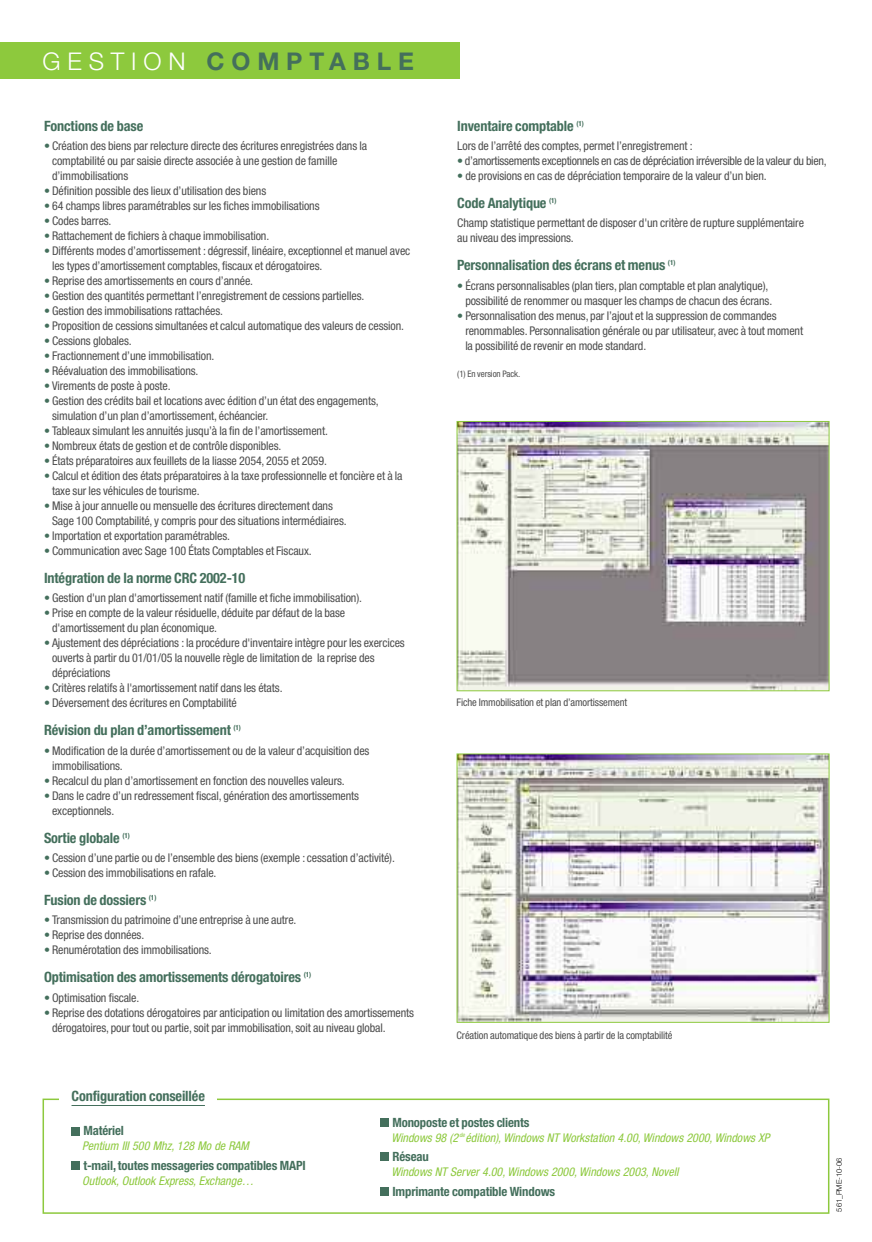
<style>
.page{position:relative;width:872px;height:1242px;background:#fff}
.page>*{position:absolute;margin:0;border:0;box-sizing:border-box;transform-origin:0 0}
.t1{font:700 24.45px "Helvetica Neue";letter-spacing:.28em;color:#446f5c}
.t2{font:700 condensed 14.25px "Helvetica Neue";letter-spacing:-.01em;color:#446f5c}
.t3{font:700 condensed 12.75px "Helvetica Neue";letter-spacing:-.01em;color:#446f5c}
.t4{font:condensed 12px/15px "Helvetica Neue";letter-spacing:-.01em;color:#4d4d4d}
.t5{font:italic condensed 12px "Helvetica Neue";color:#8dc93d}
.t6{font:condensed 10.5px "Helvetica Neue";letter-spacing:-.01em;color:#4d4d4d}
.t7{font:condensed 9px "Helvetica Neue";letter-spacing:-.01em;color:#4d4d4d}
.t8{font:300 7.5px "Helvetica Neue";color:#000}
.s1{font-weight:300;color:#fff}
.s2{color:#446f5c}
</style>
<div class="page">
<div style="left:0;top:43px;width:459px;height:36px;background:#8dc93d"></div>
<div style="left:43px;top:1098px;width:786px;height:115px;border:2px solid #8dc93d"></div>
<div style="left:71px;top:1161px;width:9px;height:9px;background:#446f5c"></div>
<div style="left:71px;top:1127px;width:9px;height:8px;background:#446f5c"></div>
<img style="left:458px;top:423px;width:369px;height:266px">
<div style="left:456px;top:421px;width:373px;height:270px;border:1px solid #8dc93d"></div>
<img style="left:458px;top:755px;width:369px;height:265px">
<div style="left:456px;top:753px;width:373px;height:269px;border:1px solid #8dc93d"></div>
<div style="left:60px;top:1084px;width:157px;height:28px;background:#fff"></div>
<hr style="left:72px;top:1105px;width:133px;height:1px;background:#446f5c">
<div style="left:380px;top:1187px;width:8px;height:8px;background:#446f5c"></div>
<div style="left:380px;top:1152px;width:8px;height:9px;background:#446f5c"></div>
<div style="left:380px;top:1118px;width:8px;height:8px;background:#446f5c"></div>
<h1 class="t1" style="left:43px;top:53px;width:373px"><span class="s1">GESTION</span> COMPTABLE</h1>
<p class="t2" style="left:44px;top:121px;width:101px">Fonctions de base</p>
<p class="t4" style="left:52px;top:139px;width:316px;text-indent:-8px"><span class="s2">•</span> Création des biens par relecture directe des écritures enregistrées dans la comptabilité ou par saisie directe associée à une gestion de famille d’immobilisations</p>
<p class="t4" style="left:44px;top:184px;width:224px"><span class="s2">•</span> Définition possible des lieux d’utilisation des biens</p>
<p class="t4" style="left:44px;top:199px;width:277px"><span class="s2">•</span> 64 champs libres paramétrables sur les fiches immobilisations</p>
<p class="t4" style="left:44px;top:214px;width:69px"><span class="s2">•</span> Codes barres.</p>
<p class="t4" style="left:44px;top:229px;width:227px"><span class="s2">•</span> Rattachement de fichiers à chaque immobilisation.</p>
<p class="t4" style="left:52px;top:244px;width:360px;text-indent:-8px"><span class="s2">•</span> Différents modes d’amortissement : dégressif, linéaire, exceptionnel et manuel avec les types d’amortissement comptables, fiscaux et dérogatoires.</p>
<p class="t4" style="left:44px;top:274px;width:211px"><span class="s2">•</span> Reprise des amortissements en cours d’année.</p>
<p class="t4" style="left:44px;top:289px;width:322px"><span class="s2">•</span> Gestion des quantités permettant l’enregistrement de cessions partielles.</p>
<p class="t4" style="left:44px;top:304px;width:181px"><span class="s2">•</span> Gestion des immobilisations rattachées.</p>
<p class="t4" style="left:44px;top:319px;width:361px"><span class="s2">•</span> Proposition de cessions simultanées et calcul automatique des valeurs de cession.</p>
<p class="t4" style="left:44px;top:334px;width:89px"><span class="s2">•</span> Cessions globales.</p>
<p class="t4" style="left:44px;top:349px;width:172px"><span class="s2">•</span> Fractionnement d’une immobilisation.</p>
<p class="t4" style="left:44px;top:364px;width:156px"><span class="s2">•</span> Réévaluation des immobilisations.</p>
<p class="t4" style="left:44px;top:379px;width:128px"><span class="s2">•</span> Virements de poste à poste.</p>
<p class="t4" style="left:52px;top:394px;width:328px;text-indent:-8px"><span class="s2">•</span> Gestion des crédits bail et locations avec édition d’un état des engagements, simulation d’un plan d’amortissement, échéancier.</p>
<p class="t4" style="left:44px;top:424px;width:285px"><span class="s2">•</span> Tableaux simulant les annuités jusqu’à la fin de l’amortissement.</p>
<p class="t4" style="left:44px;top:439px;width:239px"><span class="s2">•</span> Nombreux états de gestion et de contrôle disponibles.</p>
<p class="t4" style="left:44px;top:454px;width:285px"><span class="s2">•</span> États préparatoires aux feuillets de la liasse 2054, 2055 et 2059.</p>
<p class="t4" style="left:52px;top:469px;width:352px;text-indent:-8px"><span class="s2">•</span> Calcul et édition des états préparatoires à la taxe professionnelle et foncière et à la taxe sur les véhicules de tourisme.</p>
<p class="t4" style="left:52px;top:499px;width:296px;text-indent:-8px"><span class="s2">•</span> Mise à jour annuelle ou mensuelle des écritures directement dans<br>Sage 100 Comptabilité, y compris pour des situations intermédiaires.</p>
<p class="t4" style="left:44px;top:529px;width:188px"><span class="s2">•</span> Importation et exportation paramétrables.</p>
<p class="t4" style="left:44px;top:544px;width:269px"><span class="s2">•</span> Communication avec Sage 100 États Comptables et Fiscaux.</p>
<p class="t2" style="left:44px;top:573px;width:203px">Intégration de la norme CRC 2002-10</p>
<p class="t4" style="left:44px;top:592px;width:319px"><span class="s2">•</span> Gestion d'un plan d'amortissement natif (famille et fiche immobilisation).</p>
<p class="t4" style="left:52px;top:607px;width:295px;text-indent:-8px"><span class="s2">•</span> Prise en compte de la valeur résiduelle, déduite par défaut de la base d'amortissement du plan économique.</p>
<p class="t4" style="left:52px;top:637px;width:354px;text-indent:-8px"><span class="s2">•</span> Ajustement des dépréciations : la procédure d'inventaire intègre pour les exercices ouverts à partir du 01/01/05 la nouvelle règle de limitation de la reprise des dépréciations</p>
<p class="t4" style="left:44px;top:682px;width:240px"><span class="s2">•</span> Critères relatifs à l'amortissement natif dans les états.</p>
<p class="t4" style="left:44px;top:697px;width:194px"><span class="s2">•</span> Déversement des écritures en Comptabilité</p>
<p class="t2" style="left:44px;top:725px;width:198px">Révision du plan d’amortissement <sup>(1)</sup></p>
<p class="t4" style="left:52px;top:744px;width:319px;text-indent:-8px"><span class="s2">•</span> Modification de la durée d’amortissement ou de la valeur d’acquisition des immobilisations.</p>
<p class="t4" style="left:44px;top:774px;width:302px"><span class="s2">•</span> Recalcul du plan d’amortissement en fonction des nouvelles valeurs.</p>
<p class="t4" style="left:52px;top:789px;width:308px;text-indent:-8px"><span class="s2">•</span> Dans le cadre d’un redressement fiscal, génération des amortissements exceptionnels.</p>
<p class="t2" style="left:44px;top:832px;width:87px">Sortie globale <sup>(1)</sup></p>
<p class="t4" style="left:44px;top:851px;width:352px"><span class="s2">•</span> Cession d’une partie ou de l’ensemble des biens (exemple : cessation d’activité).</p>
<p class="t4" style="left:44px;top:866px;width:174px"><span class="s2">•</span> Cession des immobilisations en rafale.</p>
<p class="t2" style="left:44px;top:895px;width:114px">Fusion de dossiers <sup>(1)</sup></p>
<p class="t4" style="left:44px;top:913px;width:254px"><span class="s2">•</span> Transmission du patrimoine d’une entreprise à une autre.</p>
<p class="t4" style="left:44px;top:928px;width:102px"><span class="s2">•</span> Reprise des données.</p>
<p class="t4" style="left:44px;top:943px;width:169px"><span class="s2">•</span> Renumérotation des immobilisations.</p>
<p class="t2" style="left:44px;top:972px;width:269px">Optimisation des amortissements dérogatoires <sup>(1)</sup></p>
<p class="t4" style="left:44px;top:991px;width:97px"><span class="s2">•</span> Optimisation fiscale.</p>
<p class="t4" style="left:52px;top:1006px;width:363px;text-indent:-8px"><span class="s2">•</span> Reprise des dotations dérogatoires par anticipation ou limitation des amortissements dérogatoires, pour tout ou partie, soit par immobilisation, soit au niveau global.</p>
<p class="t2" style="left:457px;top:121px;width:128px">Inventaire comptable <sup>(1)</sup></p>
<p class="t4" style="left:457px;top:139px;width:237px">Lors de l’arrêté des comptes, permet l’enregistrement :</p>
<p class="t4" style="left:457px;top:154px;width:371px"><span class="s2">•</span> d’amortissements exceptionnels en cas de dépréciation irréversible de la valeur du bien,</p>
<p class="t4" style="left:457px;top:169px;width:311px"><span class="s2">•</span> de provisions en cas de dépréciation temporaire de la valeur d’un bien.</p>
<p class="t2" style="left:457px;top:198px;width:101px">Code Analytique <sup>(1)</sup></p>
<p class="t4" style="left:457px;top:217px;width:348px">Champ statistique permettant de disposer d'un critère de rupture supplémentaire au niveau des impressions.</p>
<p class="t2" style="left:457px;top:260px;width:220px">Personnalisation des écrans et menus <sup>(1)</sup></p>
<p class="t4" style="left:465px;top:279px;width:308px;text-indent:-8px"><span class="s2">•</span> Écrans personnalisables (plan tiers, plan comptable et plan analytique), possibilité de renommer ou masquer les champs de chacun des écrans.</p>
<p class="t4" style="left:465px;top:309px;width:339px;text-indent:-8px"><span class="s2">•</span> Personnalisation des menus, par l’ajout et la suppression de commandes renommables. Personnalisation générale ou par utilisateur, avec à tout moment la possibilité de revenir en mode standard.</p>
<p class="t7" style="left:457px;top:370px;width:64px">(1) En version Pack.</p>
<p class="t6" style="left:456px;top:698px;width:172px">Fiche Immobilisation et plan d’amortissement</p>
<p class="t6" style="left:456px;top:1031px;width:217px">Création automatique des biens à partir de la comptabilité</p>
<p class="t2" style="left:72px;top:1090px;width:135px">Configuration conseillée</p>
<p class="t3" style="left:83px;top:1126px;width:42px">Matériel</p>
<p class="t5" style="left:82px;top:1141px;width:168px">Pentium III 500 Mhz, 128 Mo de RAM</p>
<p class="t3" style="left:83px;top:1160px;width:224px">t-mail, toutes messageries compatibles MAPI</p>
<p class="t5" style="left:82px;top:1176px;width:173px">Outlook, Outlook Express, Exchange…</p>
<p class="t3" style="left:392px;top:1117px;width:139px">Monoposte et postes clients</p>
<p class="t5" style="left:391px;top:1133px;width:380px">Windows 98 (2 <sup>de</sup> édition), Windows NT Workstation 4.00, Windows 2000, Windows XP</p>
<p class="t3" style="left:392px;top:1152px;width:38px">Réseau</p>
<p class="t5" style="left:391px;top:1167px;width:289px">Windows NT Server 4.00, Windows 2000, Windows 2003, Novell</p>
<p class="t3" style="left:392px;top:1186px;width:164px">Imprimante compatible Windows</p>
<p class="t8" style="left:836px;top:1211px;width:55px;rotate:-90deg">561_PME-10-06</p>
</div>
